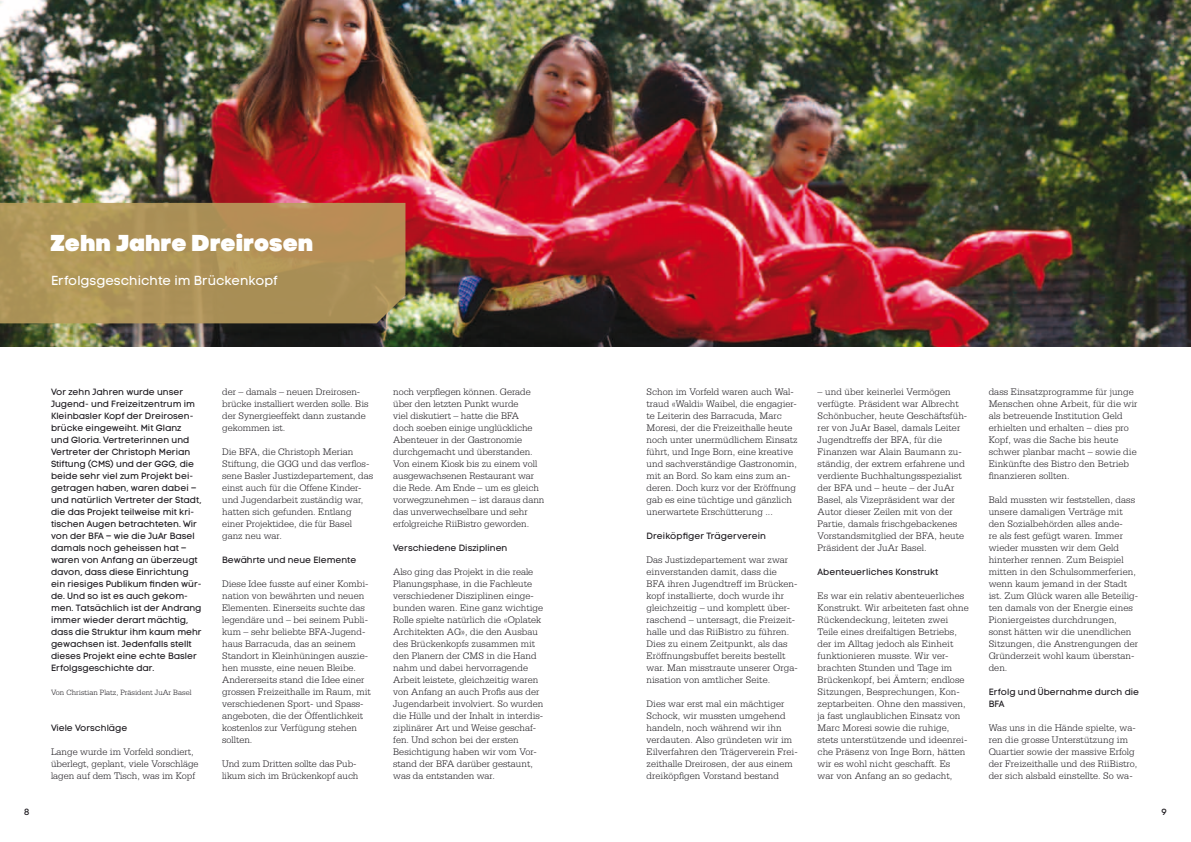
<style>
.page{position:relative;width:1191px;height:842px;background:#fff}
.page>*{position:absolute;margin:0;border:0;box-sizing:border-box;transform-origin:0 0}
.t1{font:23px "Code Pro Black LC";letter-spacing:.01em;color:#fff}
.t2{font:13px "Code Pro LC";color:#fff}
.t3{font:300 10px/12px "Serifa";letter-spacing:.005em;color:#1a171c}
.t4{font:9px/12px "Code Pro LC";color:#1a171c}
.t5{font:300 8px "Serifa";color:#1a171c}
</style>
<div class="page">
<img style="left:0;top:0;width:1191px;height:347px">
<svg style="left:0;top:203px;width:405px;height:120px;fill:#af9057"></svg>
<h1 class="t1" style="left:51px;top:229px;width:264px">Zehn Jahre Dreirosen</h1>
<h2 class="t2" style="left:51px;top:273px;width:228px">Erfolgsgeschichte im Brückenkopf</h2>
<p class="t4" style="left:51px;top:386px;width:152px">Vor zehn Jahren wurde unser<br>Jugend- und Freizeitzentrum im<br>Kleinbasler Kopf der Dreirosen&shy;brücke eingeweiht. Mit Glanz<br>und Gloria. Vertreterinnen und<br>Vertreter der Christoph Merian<br>Stiftung (CMS) und der GGG, die beide sehr viel zum Projekt bei&shy;getragen haben, waren dabei – und natürlich Vertreter der Stadt, die das Projekt teilweise mit kri&shy;tischen Augen betrachteten. Wir von der BFA – wie die JuAr Basel damals noch geheissen hat – waren von Anfang an überzeugt davon, dass diese Einrichtung ein riesiges Publikum finden wür&shy;de. Und so ist es auch gekom&shy;men. Tatsächlich ist der Andrang immer wieder derart mächtig, dass die Struktur ihm kaum mehr gewachsen ist. Jedenfalls stellt dieses Projekt eine echte Basler<br>Erfolgsgeschichte dar.</p>
<p class="t5" style="left:51px;top:688px;width:142px">Von Christian Platz, Präsident JuAr Basel</p>
<p class="t4" style="left:51px;top:722px;width:78px">Viele Vorschläge</p>
<p class="t3" style="left:51px;top:746px;width:149px">Lange wurde im Vorfeld sondiert, überlegt, geplant, viele Vorschläge lagen auf dem Tisch, was im Kopf</p>
<p class="t3" style="left:222px;top:386px;width:148px">der – damals – neuen Dreirosen&shy;brücke installiert werden solle. Bis der Synergieeffekt dann zustande gekommen ist.</p>
<p class="t3" style="left:222px;top:446px;width:153px">Die BFA, die Christoph Merian<br>Stiftung, die GGG und das verflos&shy;sene Basler Justizdepartement, das einst auch für die Offene Kinder&shy;und Jugendarbeit zuständig war, hatten sich gefunden. Entlang einer Projektidee, die für Basel ganz neu war.</p>
<p class="t4" style="left:222px;top:554px;width:136px">Bewährte und neue Elemente</p>
<p class="t3" style="left:222px;top:578px;width:150px">Diese Idee fusste auf einer Kombi&shy;nation von bewährten und neuen<br>Elementen. Einerseits suchte das legendäre und – bei seinem Publi&shy;kum – sehr beliebte BFA-Jugend&shy;haus Barracuda, das an seinem<br>Standort in Kleinhüningen auszie&shy;hen musste, eine neuen Bleibe.<br>Andererseits stand die Idee einer grossen Freizeithalle im Raum, mit verschiedenen Sport- und Spass&shy;angeboten, die der Öffentlichkeit kostenlos zur Verfügung stehen sollten.</p>
<p class="t3" style="left:222px;top:758px;width:138px">Und zum Dritten sollte das Pub&shy;likum sich im Brückenkopf auch</p>
<p class="t3" style="left:393px;top:386px;width:153px">noch verpflegen können. Gerade über den letzten Punkt wurde<br>viel diskutiert – hatte die BFA<br>doch soeben einige unglückliche<br>Abenteuer in der Gastronomie durchgemacht und überstanden.<br>Von einem Kiosk bis zu einem voll ausgewachsenen Restaurant war die Rede. Am Ende – um es gleich vorwegzunehmen – ist daraus dann das unverwechselbare und sehr erfolgreiche RiiBistro geworden.</p>
<p class="t4" style="left:393px;top:542px;width:116px">Verschiedene Disziplinen</p>
<p class="t3" style="left:393px;top:566px;width:152px">Also ging das Projekt in die reale<br>Planungsphase, in die Fachleute verschiedener Disziplinen einge&shy;bunden waren. Eine ganz wichtige<br>Rolle spielte natürlich die «Oplatek<br>Architekten AG», die den Ausbau des Brückenkopfs zusammen mit den Planern der CMS in die Hand nahm und dabei hervorragende<br>Arbeit leistete, gleichzeitig waren von Anfang an auch Profis aus der<br>Jugendarbeit involviert. So wurden die Hülle und der Inhalt in interdis&shy;ziplinärer Art und Weise geschaf&shy;fen. Und schon bei der ersten<br>Besichtigung haben wir vom Vor&shy;stand der BFA darüber gestaunt, was da entstanden war.</p>
<p class="t3" style="left:646px;top:386px;width:152px">Schon im Vorfeld waren auch Wal&shy;traud «Waldi» Waibel, die engagier&shy;te Leiterin des Barracuda, Marc Moresi, der die Freizeithalle heute noch unter unermüdlichem Einsatz führt, und Inge Born, eine kreative und sachverständige Gastronomin, mit an Bord. So kam eins zum an&shy;deren. Doch kurz vor der Eröffnung gab es eine tüchtige und gänzlich unerwartete Erschütterung ...</p>
<p class="t4" style="left:646px;top:530px;width:121px">Dreiköpfiger Trägerverein</p>
<p class="t3" style="left:646px;top:554px;width:153px">Das Justizdepartement war zwar einverstanden damit, dass die<br>BFA ihren Jugendtreff im Brücken&shy;kopf installierte, doch wurde ihr gleichzeitig – und komplett über&shy;raschend – untersagt, die Freizeit&shy;halle und das RiiBistro zu führen.<br>Dies zu einem Zeitpunkt, als das Eröffnungsbuffet bereits bestellt war. Man misstraute unserer Orga&shy;nisation von amtlicher Seite.</p>
<p class="t3" style="left:646px;top:698px;width:153px">Dies war erst mal ein mächtiger<br>Schock, wir mussten umgehend handeln, noch während wir ihn verdauten. Also gründeten wir im<br>Eilverfahren den Trägerverein Frei&shy;zeithalle Dreirosen, der aus einem dreiköpfigen Vorstand bestand</p>
<p class="t3" style="left:817px;top:386px;width:151px">– und über keinerlei Vermögen verfügte. Präsident war Albrecht<br>Schönbucher, heute Geschäftsfüh&shy;rer von JuAr Basel, damals Leiter<br>Jugendtreffs der BFA, für die<br>Finanzen war Alain Baumann zu&shy;ständig, der extrem erfahrene und verdiente Buchhaltungsspezialist der BFA und – heute – der JuAr<br>Basel, als Vizepräsident war der<br>Autor dieser Zeilen mit von der<br>Partie, damals frischgebackenes<br>Vorstandsmitglied der BFA, heute<br>Präsident der JuAr Basel.</p>
<p class="t4" style="left:817px;top:566px;width:122px">Abenteuerliches Konstrukt</p>
<p class="t3" style="left:817px;top:590px;width:153px">Es war ein relativ abenteuerliches<br>Konstrukt. Wir arbeiteten fast ohne<br>Rückendeckung, leiteten zwei<br>Teile eines dreifaltigen Betriebs, der im Alltag jedoch als Einheit funktionieren musste. Wir ver&shy;brachten Stunden und Tage im<br>Brückenkopf, bei Ämtern; endlose<br>Sitzungen, Besprechungen, Kon&shy;zeptarbeiten. Ohne den massiven, ja fast unglaublichen Einsatz von<br>Marc Moresi sowie die ruhige, stets unterstützende und ideenrei&shy;che Präsenz von Inge Born, hätten wir es wohl nicht geschafft. Es war von Anfang an so gedacht,</p>
<p class="t3" style="left:988px;top:386px;width:150px">dass Einsatzprogramme für junge<br>Menschen ohne Arbeit, für die wir als betreuende Institution Geld erhielten und erhalten – dies pro<br>Kopf, was die Sache bis heute schwer planbar macht – sowie die<br>Einkünfte des Bistro den Betrieb finanzieren sollten.</p>
<p class="t3" style="left:988px;top:494px;width:151px">Bald mussten wir feststellen, dass unsere damaligen Verträge mit den Sozialbehörden alles ande-<br>re als fest gefügt waren. Immer wieder mussten wir dem Geld hinterher rennen. Zum Beispiel mitten in den Schulsommerferien, wenn kaum jemand in der Stadt ist. Zum Glück waren alle Beteilig&shy;ten damals von der Energie eines<br>Pioniergeistes durchdrungen, sonst hätten wir die unendlichen<br>Sitzungen, die Anstrengungen der<br>Gründerzeit wohl kaum überstan&shy;den.</p>
<p class="t4" style="left:988px;top:686px;width:152px">Erfolg und Übernahme durch die<br>BFA</p>
<p class="t3" style="left:988px;top:722px;width:150px">Was uns in die Hände spielte, wa&shy;ren die grosse Unterstützung im Quartier sowie der massive Erfolg der Freizeithalle und des RiiBistro, der sich alsbald einstellte. So wa-</p>
<p class="t4" style="left:24px;top:806px;width:7px">8</p>
<p class="t4" style="left:1161px;top:806px;width:7px">9</p>
</div>
